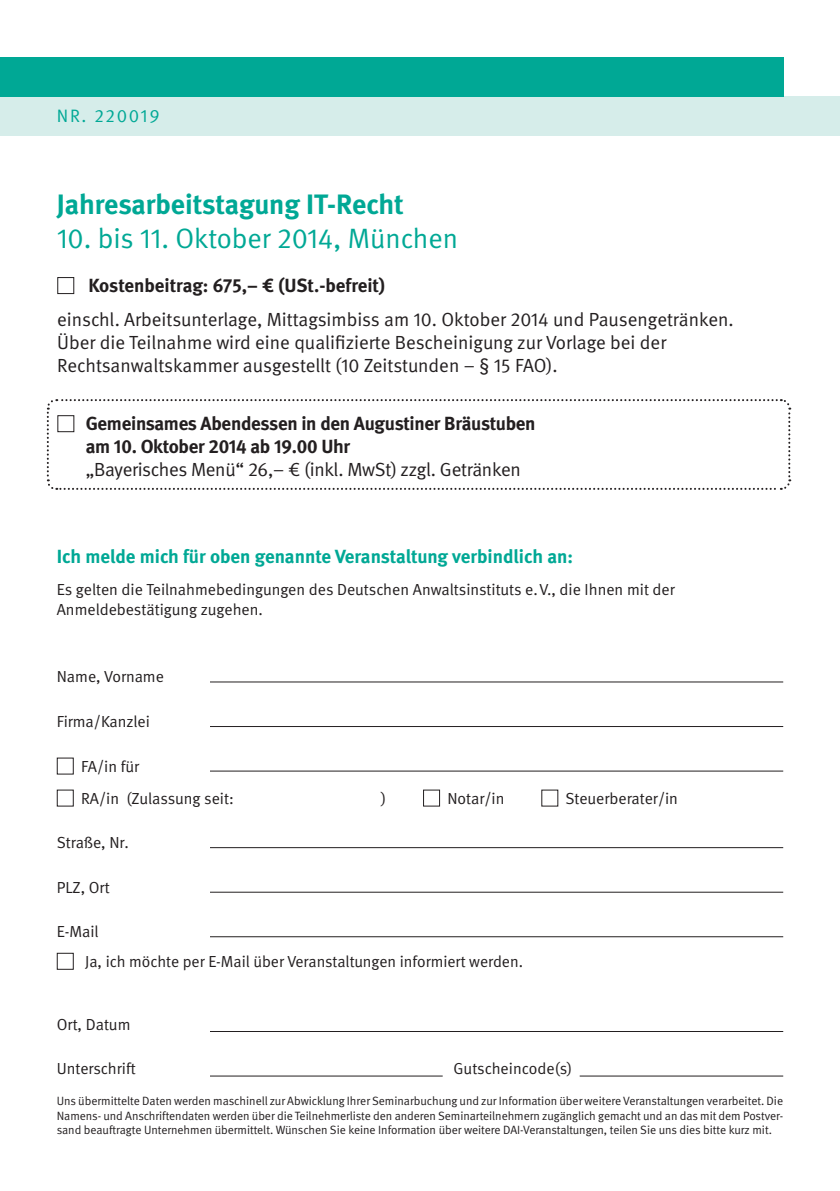
<style>
.page{position:relative;width:840px;height:1191px;background:#fff}
.page>*{position:absolute;margin:0;border:0;box-sizing:border-box;transform-origin:0 0}
.t1{font:28px "Meta Normal";color:#00a895}
.t2{font:700 28px "Meta";color:#00a895}
.t3{font:19px/22.8px "Meta Normal";color:#231f20}
.t4{font:700 19px/22.8px "Meta";letter-spacing:-.015em;color:#231f20}
.t5{font:700 19px "Meta";color:#00a895}
.t6{font:18px "Meta Normal Expert";letter-spacing:.1em;color:#00a895}
.t7{font:16px/20px "Meta Normal";color:#231f20}
.Klein{font:12px/14.4px "Meta Normal";letter-spacing:-.01em;color:#231f20;text-align:justify}
.s1{font-family:"Meta Normal"}
.s2{font-family:"Meta Normal Expert"}
.s3{font-family:"Meta Bold Expert";font-weight:400}
</style>
<div class="page">
<div style="left:0;top:96px;width:839px;height:40px;background:#d6edea"></div>
<hr style="left:210px;top:681px;width:572px;height:1px;background:#231f20">
<hr style="left:210px;top:726px;width:572px;height:1px;background:#231f20">
<hr style="left:210px;top:770px;width:572px;height:1px;background:#231f20">
<hr style="left:210px;top:847px;width:572px;height:1px;background:#231f20">
<hr style="left:210px;top:891px;width:572px;height:1px;background:#231f20">
<hr style="left:210px;top:936px;width:572px;height:1px;background:#231f20">
<hr style="left:210px;top:1031px;width:572px;height:1px;background:#231f20">
<hr style="left:210px;top:1075px;width:232px;height:1px;background:#231f20">
<hr style="left:579px;top:1075px;width:203px;height:1px;background:#231f20">
<div style="left:57px;top:757px;width:17px;height:17px;border:1px solid #231f20"></div>
<div style="left:57px;top:789px;width:17px;height:17px;border:1px solid #231f20"></div>
<div style="left:423px;top:789px;width:17px;height:17px;border:1px solid #231f20"></div>
<div style="left:57px;top:952px;width:17px;height:17px;border:1px solid #231f20"></div>
<div style="left:57px;top:277px;width:17px;height:17px;border:1px solid #231f20"></div>
<svg style="left:46px;top:399px;width:745px;height:91px"></svg>
<div style="left:0;top:57px;width:782px;height:39px;background:#00a895"></div>
<p class="t6" style="left:57px;top:106px;width:104px"><span class="s1">NR.</span> 220019</p>
<p class="t2" style="left:57px;top:188px;width:348px">Jahresarbeitstagung IT-Recht</p>
<p class="t1" style="left:57px;top:222px;width:402px"><span class="s2">10</span>. bis <span class="s2">11</span>. Oktober <span class="s2">2014</span>, München</p>
<p class="t4" style="left:88px;top:274px;width:298px">Kostenbeitrag: <span class="s3">675</span>,– € (USt.-befreit)</p>
<p class="t3" style="left:57px;top:308px;width:677px">einschl. Arbeitsunterlage, Mittagsimbiss am <span class="s2">10</span>. Oktober <span class="s2">2014</span> und Pausengetränken.<br>Über die Teilnahme wird eine qualifizierte Bescheinigung zur Vorlage bei der<br>Rechtsanwaltskammer ausgestellt (<span class="s2">10</span> Zeitstunden – § <span class="s2">15</span> FAO).</p>
<p class="t4" style="left:86px;top:412px;width:451px">Gemeinsames Abendessen in den Augustiner Bräustuben am <span class="s3">10</span>. Oktober <span class="s3">2014</span> ab <span class="s3">19</span>.<span class="s3">00</span> Uhr</p>
<p class="t3" style="left:86px;top:457px;width:436px">„Bayerisches Menü“ <span class="s2">26</span>,– € (inkl. MwSt) zzgl. Getränken</p>
<p class="t5" style="left:57px;top:545px;width:517px">Ich melde mich für oben genannte Veranstaltung verbindlich an:</p>
<p class="t7" style="left:57px;top:579px;width:619px">Es gelten die Teilnahmebedingungen des Deutschen Anwaltsinstituts e.V., die Ihnen mit der<br>Anmeldebestätigung zugehen.</p>
<p class="t7" style="left:57px;top:666px;width:109px">Name, Vorname</p>
<p class="t7" style="left:57px;top:711px;width:95px">Firma/Kanzlei</p>
<p class="t7" style="left:81px;top:756px;width:60px">FA/in für</p>
<p class="t7" style="left:81px;top:788px;width:154px">RA/in (Zulassung seit:</p>
<p class="t7" style="left:381px;top:788px;width:7px">)</p>
<p class="t7" style="left:447px;top:788px;width:58px">Notar/in</p>
<p class="t7" style="left:565px;top:788px;width:114px">Steuerberater/in</p>
<p class="t7" style="left:57px;top:832px;width:73px">Straße, Nr.</p>
<p class="t7" style="left:57px;top:877px;width:55px">PLZ, Ort</p>
<p class="t7" style="left:57px;top:921px;width:43px">E-Mail</p>
<p class="t7" style="left:85px;top:951px;width:439px">Ja, ich möchte per E-Mail über Veranstaltungen informiert werden.</p>
<p class="t7" style="left:57px;top:1013px;width:75px">Ort, Datum</p>
<p class="t7" style="left:57px;top:1058px;width:80px">Unterschrift</p>
<p class="t7" style="left:453px;top:1058px;width:120px">Gutscheincode(s)</p>
<p class="Klein" style="left:57px;top:1094px;width:727px">Uns übermittelte Daten werden maschinell zur Abwicklung Ihrer Seminarbuchung und zur Information über weitere Veranstaltungen verarbeitet. Die Namens- und Anschriftendaten werden über die Teilnehmerliste den anderen Seminarteilnehmern zugänglich gemacht und an das mit dem Postver&shy;sand beauftragte Unternehmen übermittelt. Wünschen Sie keine Information über weitere DAI-Veranstaltungen, teilen Sie uns dies bitte kurz mit.</p>
</div>
